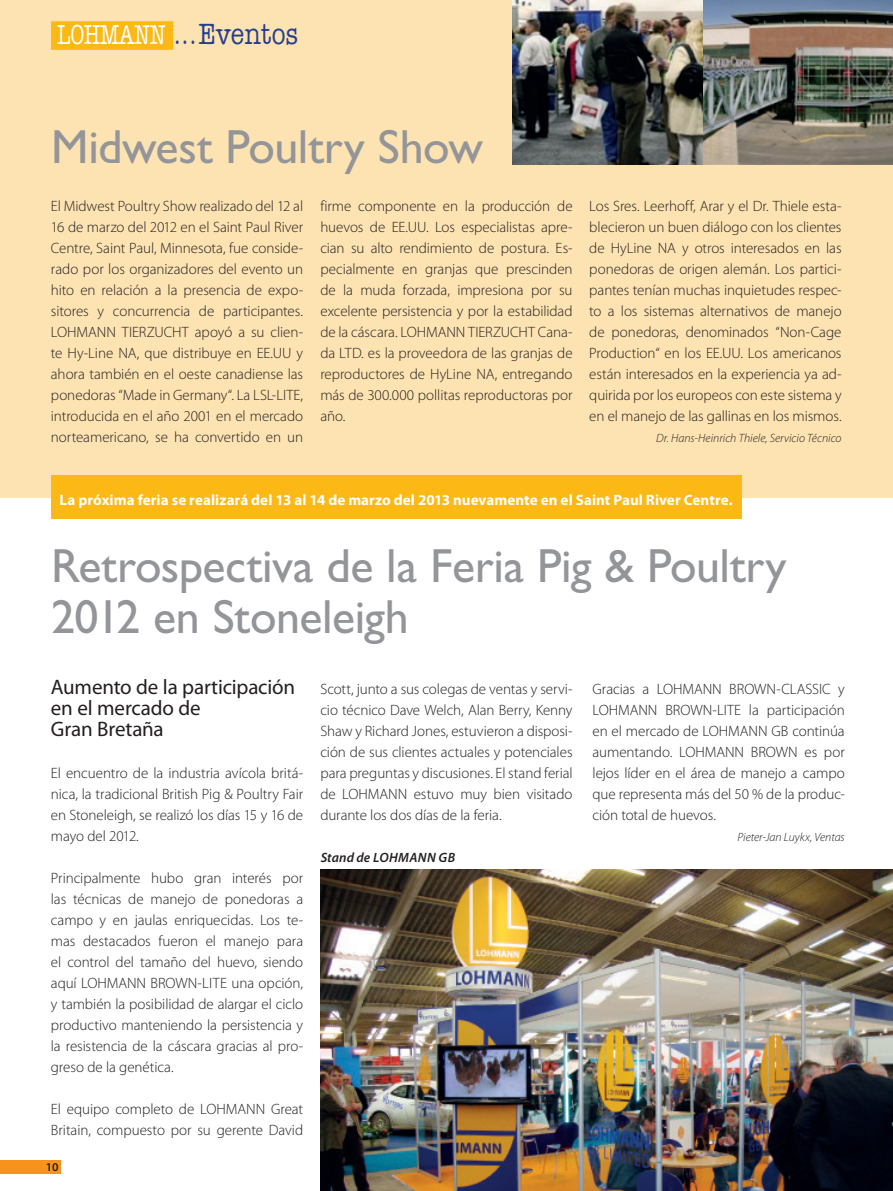
<style>
.page{position:relative;width:893px;height:1191px;background:#fff}
.page>*{position:absolute;margin:0;border:0;box-sizing:border-box;transform-origin:0 0}
.t1{font:48px/51px "Gill Sans";letter-spacing:-.01em;color:#939598}
.t2{font:500 28.2px "American Typewriter Itc D";letter-spacing:-.025em;color:#fff;scale:.75 1}
.t3{font:21px/21px "Myriad Pro";letter-spacing:-.01em;color:#231f20}
.t4{font:300 15px/21px "Myriad Pro";letter-spacing:-.005em;color:#231f20;text-align:justify}
.t5{font:700 15px "Myriad Pro";letter-spacing:.005em;color:#fff}
.t6{font:italic 600 13.5px "Myriad Pro";letter-spacing:.01em;color:#231f20}
.t7{font:italic 300 12px "Myriad Pro";letter-spacing:.005em;color:#231f20}
.t8{font:600 12px "Myriad Pro";color:#231f20}
.s1{color:#253f8e}
.s2{font-size:30px;color:#253f8e}
</style>
<div class="page">
<div style="left:0;top:0;width:893px;height:497px;background:#fee3b2"></div>
<div style="left:0;top:1160px;width:61px;height:14px;background:#f7931d"></div>
<div style="left:51px;top:21px;width:122px;height:29px;background:#fcb814;border:1px solid #fcb814"></div>
<img style="left:513px;top:0;width:380px;height:164px">
<img style="left:320px;top:870px;width:573px;height:321px">
<div style="left:51px;top:476px;width:690px;height:43px;background:#fcb814"></div>
<h2 class="t2" style="left:57px;top:20px;width:323px">LOHMANN <span class="s1">. . .</span> <span class="s2">Eventos</span></h2>
<h1 class="t1" style="left:51px;top:121px;width:433px">Midwest Poultry Show</h1>
<p class="t4" style="left:51px;top:196px;width:254px">El Midwest Poultry Show realizado del 12 al 16 de marzo del 2012 en el Saint Paul River Centre, Saint Paul, Minnesota, fue conside&shy;rado por los organizadores del evento un hito en relación a la presencia de expo&shy;sitores y concurrencia de participantes.<br>LOHMANN TIERZUCHT apoyó a su clien&shy;te Hy-Line NA, que distribuye en EE.UU y ahora también en el oeste canadiense las ponedoras “Made in Germany“. La LSL-LITE, introducida en el año 2001 en el mercado norteamericano, se ha convertido en un</p>
<p class="t4" style="left:320px;top:196px;width:254px">firme componente en la producción de huevos de EE.UU. Los especialistas apre&shy;cian su alto rendimiento de postura. Es&shy;pecialmente en granjas que prescinden de la muda forzada, impresiona por su excelente persistencia y por la estabilidad de la cáscara. LOHMANN TIERZUCHT Cana&shy;da LTD. es la proveedora de las granjas de reproductores de HyLine NA, entregando más de 300.000 pollitas reproductoras por año.</p>
<p class="t4" style="left:589px;top:196px;width:254px">Los Sres. Leerhoff, Arar y el Dr. Thiele esta&shy;blecieron un buen diálogo con los clientes de HyLine NA y otros interesados en las ponedoras de origen alemán. Los partici&shy;pantes tenían muchas inquietudes respec&shy;to a los sistemas alternativos de manejo de ponedoras, denominados “Non-Cage Production“ en los EE.UU. Los americanos están interesados en la experiencia ya ad&shy;quirida por los europeos con este sistema y en el manejo de las gallinas en los mismos.</p>
<p class="t7" style="left:656px;top:431px;width:187px">Dr. Hans-Heinrich Thiele, Servicio Técnico</p>
<p class="t5" style="left:60px;top:490px;width:675px">La próxima feria se realizará del 13 al 14 de marzo del 2013 nuevamente en el Saint Paul River Centre.</p>
<h1 class="t1" style="left:51px;top:540px;width:737px">Retrospectiva de la Feria Pig &amp; Poultry<br>2012 en Stoneleigh</h1>
<h3 class="t3" style="left:51px;top:677px;width:246px">Aumento de la participación en el mercado de<br>Gran Bretaña</h3>
<p class="t4" style="left:51px;top:763px;width:254px">El encuentro de la industria avícola britá&shy;nica, la tradicional British Pig &amp; Poultry Fair en Stoneleigh, se realizó los días 15 y 16 de mayo del 2012.</p>
<p class="t4" style="left:51px;top:868px;width:254px">Principalmente hubo gran interés por las técnicas de manejo de ponedoras a campo y en jaulas enriquecidas. Los te&shy;mas destacados fueron el manejo para el control del tamaño del huevo, siendo aquí LOHMANN BROWN-Lite una opción, y también la posibilidad de alargar el ciclo productivo manteniendo la persistencia y la resistencia de la cáscara gracias al pro&shy;greso de la genética.</p>
<p class="t4" style="left:51px;top:1099px;width:254px">El equipo completo de LOHMANN Great<br>Britain, compuesto por su gerente David</p>
<p class="t8" style="left:46px;top:1160px;width:14px">10</p>
<p class="t4" style="left:320px;top:679px;width:254px">Scott, junto a sus colegas de ventas y servi&shy;cio técnico Dave Welch, Alan Berry, Kenny Shaw y Richard Jones, estuvieron a disposi&shy;ción de sus clientes actuales y potenciales para preguntas y discusiones. El stand ferial de LOHMANN estuvo muy bien visitado durante los dos días de la feria.</p>
<p class="t6" style="left:321px;top:850px;width:88px">STAND DE LOHMANN</p>
<p class="t6" style="left:438px;top:850px;width:18px">GB</p>
<p class="t4" style="left:592px;top:679px;width:254px">Gracias a LOHMANN BROWN-CLASSIC y LOHMANN BROWN-LITE la participación en el mercado de LOHMANN GB continúa aumentando. LOHMANN BROWN es por lejos líder en el área de manejo a campo que representa más del 50 % de la produc&shy;ción total de huevos.</p>
<p class="t7" style="left:738px;top:830px;width:109px">Pieter-Jan Luykx, Ventas</p>
</div>
